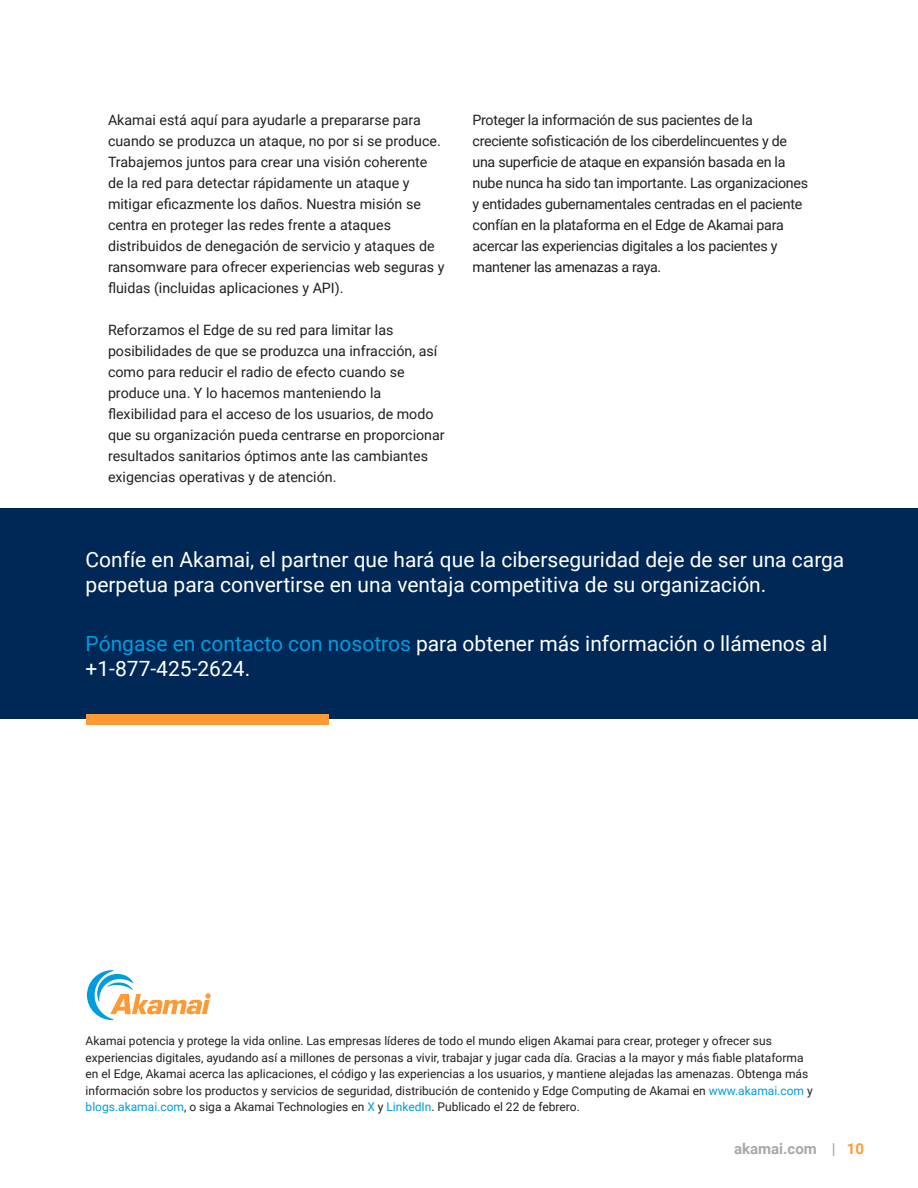
<style>
.page{position:relative;width:918px;height:1188px;background:#fff}
.page>*{position:absolute;margin:0;border:0;box-sizing:border-box;transform-origin:0 0}
.Body{font:21px/25.2px "Roboto";color:#fff}
.t1{font:700 15px "Roboto";color:#a8a8aa}
.Body-2{font:14.25px/21px "Roboto";color:#231f20}
.Body-3{font:14.25px/21px "Roboto";letter-spacing:-.02em;color:#231f20}
.t2{font:12px/16.5px "Roboto";color:#231f20}
.s1{color:#009cde}
.s2{color:#f93}
</style>
<div class="page">
<div style="left:0;top:509px;width:918px;height:210px;background:#002856"></div>
<div style="left:86px;top:714px;width:243px;height:10px;background:#f93"></div>
<svg style="left:87px;top:970px;width:124px;height:50px"></svg>
<p class="Body-2" style="left:108px;top:109px;width:338px">Akamai está aquí para ayudarle a prepararse para cuando se produzca un ataque, no por si se produce.<br>Trabajemos juntos para crear una visión coherente de la red para detectar rápidamente un ataque y mitigar eficazmente los daños. Nuestra misión se centra en proteger las redes frente a ataques distribuidos de denegación de servicio y ataques de ransomware para ofrecer experiencias web seguras y fluidas (incluidas aplicaciones y API).</p>
<p class="Body-2" style="left:108px;top:319px;width:338px">Reforzamos el Edge de su red para limitar las posibilidades de que se produzca una infracción, así como para reducir el radio de efecto cuando se produce una. Y lo hacemos manteniendo la flexibilidad para el acceso de los usuarios, de modo que su organización pueda centrarse en proporcionar resultados sanitarios óptimos ante las cambiantes exigencias operativas y de atención.</p>
<p class="Body-3" style="left:472px;top:109px;width:337px">Proteger la información de sus pacientes de la creciente sofisticación de los ciberdelincuentes y de una superficie de ataque en expansión basada en la nube nunca ha sido tan importante. Las organizaciones y entidades gubernamentales centradas en el paciente confían en la plataforma en el Edge de Akamai para acercar las experiencias digitales a los pacientes y mantener las amenazas a raya.</p>
<p class="Body" style="left:86px;top:546px;width:760px">Confíe en Akamai, el partner que hará que la ciberseguridad deje de ser una carga perpetua para convertirse en una ventaja competitiva de su organización.</p>
<p class="Body" style="left:86px;top:630px;width:743px"><span class="s1">Póngase en contacto con nosotros</span> para obtener más información o llámenos al +1-877-425-2624.</p>
<p class="t2" style="left:86px;top:1032px;width:729px">Akamai potencia y protege la vida online. Las empresas líderes de todo el mundo eligen Akamai para crear, proteger y ofrecer sus experiencias digitales, ayudando así a millones de personas a vivir, trabajar y jugar cada día. Gracias a la mayor y más fiable plataforma en el Edge, Akamai acerca las aplicaciones, el código y las experiencias a los usuarios, y mantiene alejadas las amenazas. Obtenga más información sobre los productos y servicios de seguridad, distribución de contenido y Edge Computing de Akamai en <span class="s1">www.akamai.com</span> y <span class="s1">blogs.akamai.com</span>, o siga a Akamai Technologies en <span class="s1">X</span> y <span class="s1">LinkedIn</span>. Publicado el 22 de febrero.</p>
<p class="t1" style="left:734px;top:1139px;width:131px">akamai.com | <span class="s2">10</span></p>
</div>
